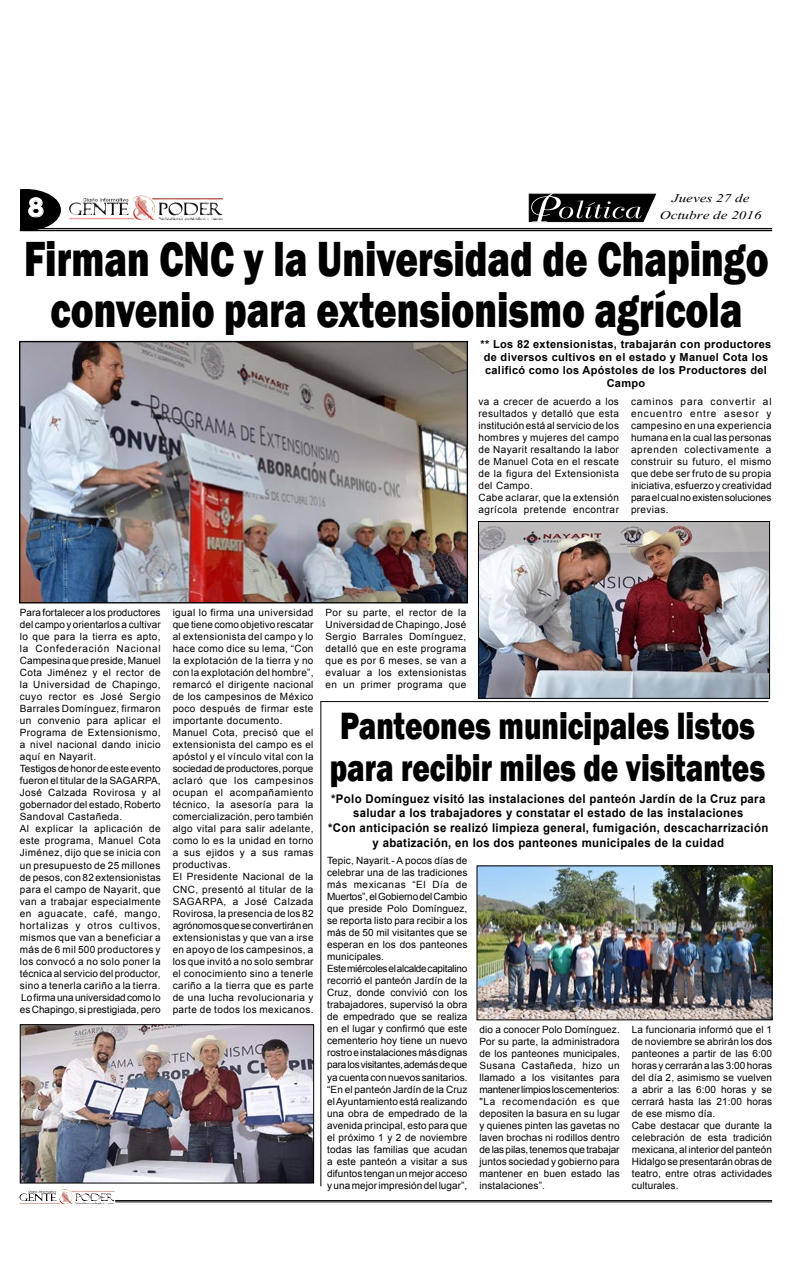
<style>
.page{position:relative;width:792px;height:1276px;background:#fff}
.page>*{position:absolute;margin:0;border:0;box-sizing:border-box;transform-origin:0 0}
.t1{font:800 50.8px/51.2px "Franklin Gothic";color:#000;text-align:center;scale:.76 1}
.t2{font:800 39.1px/41.9px "Franklin Gothic";color:#000;scale:.76 1}
.t3{font:700 25.2px "Century Gothic";color:#fff;scale:1.14 1}
.t4{font:14.6px "Vijaya";color:#000;scale:1.29 1}
.t5{font:700 12px/14.4px "Arial";letter-spacing:.03em;color:#000;text-align:center;scale:.95 1}
.t6{font:700 11px/13.2px "Arial";letter-spacing:.03em;color:#000;text-align:center}
.t7{font:10px/12px "Arial";letter-spacing:.04em;color:#000}
.t8{font:10px/12px "Arial";letter-spacing:.02em;color:#000;text-align:justify}
</style>
<div class="page">
<img style="left:58px;top:1189px;width:14px;height:12px">
<img style="left:131px;top:196px;width:23px;height:20px">
<hr style="left:115px;top:1200px;width:657px;height:1px;background:#000">
<hr style="left:115px;top:1201px;width:657px;height:1px;background:#000">
<svg style="left:20px;top:189px;width:41px;height:41px;background:#383838"></svg>
<hr style="left:20px;top:228px;width:752px;height:1px;background:#000">
<hr style="left:20px;top:230px;width:752px;height:1px;background:#000">
<img style="left:479px;top:867px;width:291px;height:151px">
<div style="left:477px;top:865px;width:295px;height:155px;border:1px solid #000"></div>
<svg style="left:528px;top:193px;width:129px;height:30px;background:#3e3e3e"></svg>
<hr style="left:321px;top:701px;width:447px;height:1px;background:#000">
<hr style="left:320px;top:701px;width:1px;height:485px;background:#000">
<img style="left:21px;top:343px;width:445px;height:258px">
<div style="left:19px;top:341px;width:449px;height:262px;border:1px solid #000"></div>
<img style="left:22px;top:1026px;width:290px;height:155px">
<div style="left:20px;top:1024px;width:294px;height:159px;border:1px solid #000"></div>
<img style="left:480px;top:523px;width:288px;height:174px">
<div style="left:478px;top:521px;width:292px;height:178px;border:1px solid #000"></div>
<h3 class="t3" style="left:28px;top:188px;width:16px">8</h3>
<h3 class="t4" style="left:672px;top:186px;width:62px">Jueves 27 de</h3>
<h3 class="t4" style="left:660px;top:204px;width:81px">Octubre de 2016</h3>
<h1 class="t1" style="left:24px;top:233px;width:981px">Firman CNC y la Universidad de Chapingo convenio para extensionismo agrícola</h1>
<p class="t6" style="left:481px;top:337px;width:292px">** Los 82 extensionistas, trabajarán con productores de diversos cultivos en el estado y Manuel Cota los calificó como los Apóstoles de los Productores del Campo</p>
<p class="t7" style="left:478px;top:395px;width:142px">va a crecer de acuerdo a los resultados y detalló que esta institución está al servicio de los hombres y mujeres del campo de Nayarit resaltando la labor de Manuel Cota en el rescate de la figura del Extensionista del Campo.<br>Cabe aclarar, que la extensión agrícola pretende encontrar</p>
<p class="t8" style="left:631px;top:395px;width:142px">caminos para convertir al encuentro entre asesor y campesino en una experiencia humana en la cual las personas aprenden colectivamente a construir su futuro, el mismo que debe ser fruto de su propia iniciativa, esfuerzo y creatividad para el cual no existen soluciones previas.</p>
<p class="t7" style="left:20px;top:606px;width:142px">Para fortalecer a los productores del campo y orientarlos a cultivar lo que para la tierra es apto, la Confederación Nacional<br>Campesina que preside, Manuel<br>Cota Jiménez y el rector de la Universidad de Chapingo, cuyo rector es José Sergio<br>Barrales Domínguez, firmaron un convenio para aplicar el<br>Programa de Extensionismo, a nivel nacional dando inicio aquí en Nayarit.<br>Testigos de honor de este evento fueron el titular de la SAGARPA,<br>José Calzada Rovirosa y al gobernador del estado, Roberto<br>Sandoval Castañeda.<br>Al explicar la aplicación de este programa, Manuel Cota<br>Jiménez, dijo que se inicia con un presupuesto de 25 millones de pesos, con 82 extensionistas para el campo de Nayarit, que van a trabajar especialmente en aguacate, café, mango, hortalizas y otros cultivos, mismos que van a beneficiar a más de 6 mil 500 productores y los convocó a no solo poner la técnica al servicio del productor, sino a tenerla cariño a la tierra.<br>Lo firma una universidad como lo es Chapingo, si prestigiada, pero</p>
<p class="t7" style="left:173px;top:606px;width:142px">igual lo firma una universidad que tiene como objetivo rescatar al extensionista del campo y lo hace como dice su lema, “Con la explotación de la tierra y no con la explotación del hombre”, remarcó el dirigente nacional de los campesinos de México poco después de firmar este importante documento.<br>Manuel Cota, precisó que el extensionista del campo es el apóstol y el vínculo vital con la sociedad de productores, porque aclaró que los campesinos ocupan el acompañamiento técnico, la asesoría para la comercialización, pero también algo vital para salir adelante, como lo es la unidad en torno a sus ejidos y a sus ramas productivas.<br>El Presidente Nacional de la<br>CNC, presentó al titular de la<br>SAGARPA, a José Calzada<br>Rovirosa, la presencia de los 82 agrónomos que se convertirán en extensionistas y que van a irse en apoyo de los campesinos, a los que invitó a no solo sembrar el conocimiento sino a tenerle cariño a la tierra que es parte de una lucha revolucionaria y parte de todos los mexicanos.</p>
<p class="t8" style="left:326px;top:606px;width:142px">Por su parte, el rector de la Universidad de Chapingo, José Sergio Barrales Domínguez, detalló que en este programa que es por 6 meses, se van a evaluar a los extensionistas en un primer programa que</p>
<h2 class="t2" style="left:330px;top:704px;width:575px">Panteones municipales listos para recibir miles de visitantes</h2>
<p class="t5" style="left:328px;top:791px;width:465px">*Polo Domínguez visitó las instalaciones del panteón Jardín de la Cruz para saludar a los trabajadores y constatar el estado de las instalaciones<br>*Con anticipación se realizó limpieza general, fumigación, descacharrización</p>
<p class="t5" style="left:373px;top:836px;width:371px">y abatización, en los dos panteones municipales de la cuidad</p>
<p class="t8" style="left:327px;top:854px;width:142px;text-align:left">Tepic, Nayarit.- A pocos días de celebrar una de las tradiciones más mexicanas “El Día de<br>Muertos”, el Gobierno del Cambio que preside Polo Domínguez, se reporta listo para recibir a los más de 50 mil visitantes que se esperan en los dos panteones municipales.<br>Este miércoles el alcalde capitalino recorrió el panteón Jardín de la<br>Cruz, donde convivió con los trabajadores, supervisó la obra de empedrado que se realiza en el lugar y confirmó que este cementerio hoy tiene un nuevo rostro e instalaciones más dignas para los visitantes, además de que ya cuenta con nuevos sanitarios. “En el panteón Jardín de la Cruz el Ayuntamiento está realizando una obra de empedrado de la avenida principal, esto para que el próximo 1 y 2 de noviembre todas las familias que acudan a este panteón a visitar a sus difuntos tengan un mejor acceso y una mejor impresión del lugar”,</p>
<p class="t8" style="left:479px;top:1023px;width:142px">dio a conocer Polo Domínguez.<br>Por su parte, la administradora de los panteones municipales, Susana Castañeda, hizo un llamado a los visitantes para mantener limpios los cementerios: "La recomendación es que depositen la basura en su lugar y quienes pinten las gavetas no laven brochas ni rodillos dentro de las pilas, tenemos que trabajar juntos sociedad y gobierno para mantener en buen estado las instalaciones”.</p>
<p class="t8" style="left:632px;top:1023px;width:142px;text-align:left">La funcionaria informó que el 1 de noviembre se abrirán los dos panteones a partir de las 6:00 horas y cerrarán a las 3:00 horas del día 2, asimismo se vuelven a abrir a las 6:00 horas y se cerrará hasta las 21:00 horas de ese mismo día.<br>Cabe destacar que durante la celebración de esta tradición mexicana, al interior del panteón<br>Hidalgo se presentarán obras de teatro, entre otras actividades culturales.</p>
</div>
